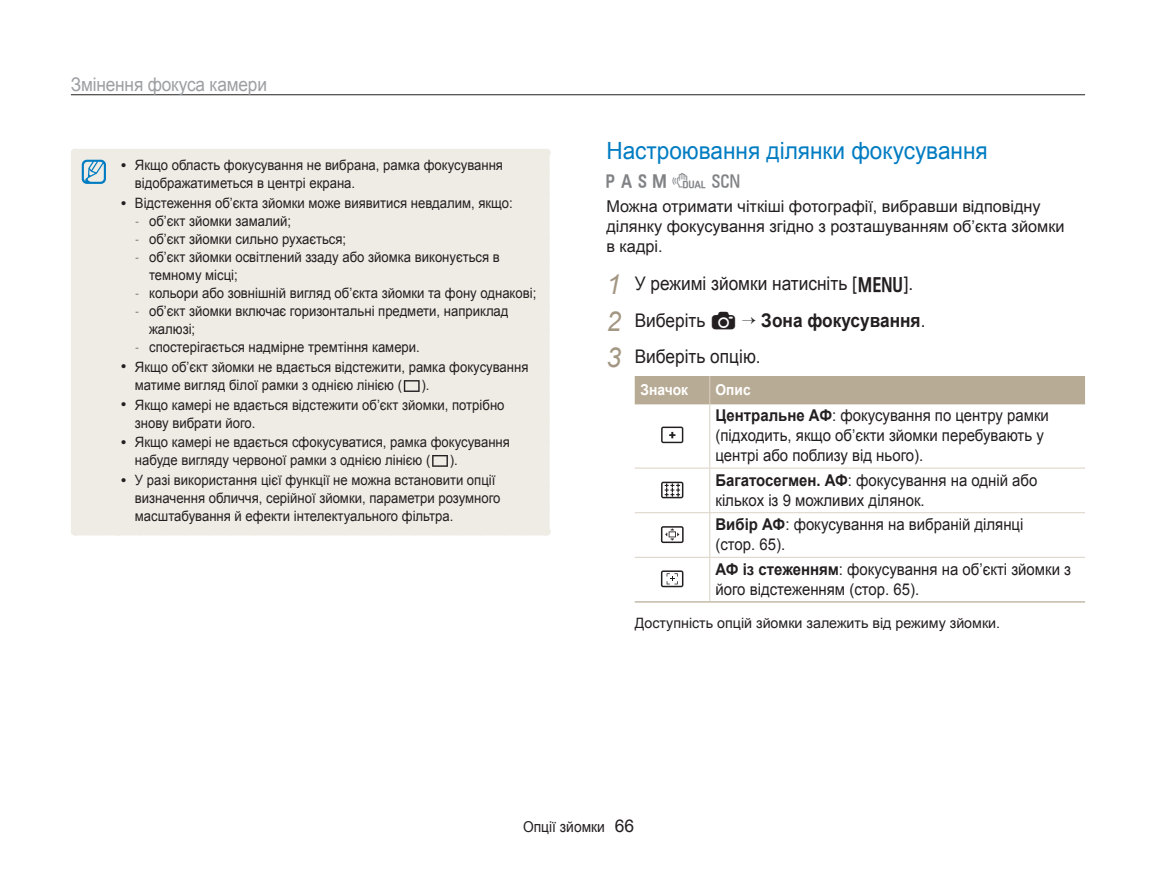
<style>
.page{position:relative;width:1156px;height:872px;background:#fff}
.page>*{position:absolute;margin:0;border:0;box-sizing:border-box;transform-origin:0 0}
.t1{font:23.75px "Arial";color:#007cc2;scale:.95 1}
.t2{font:18.75px/36.5px "Arial";color:#231f20;scale:.92 1}
.t3{font:18.75px "Arial";letter-spacing:-.01em;color:#9d9fa2;scale:.92 1}
.t4{font:700 18.75px "Arial";color:#231f20;scale:.92 1}
.t5{font:16.25px/20px "Arial";color:#231f20;scale:.92 1}
.t6{font:16.25px/20px "Arial";color:#231f20}
.t7{font:15px "Arial";color:#231f20;scale:.92 1}
.t8{font:700 15px "Arial";color:#fff;scale:.92 1}
.t9{font:15px "WB750";letter-spacing:.25em;color:#808285}
.t10{font:14.25px/18px "Arial";color:#231f20;scale:.92 1}
.t11{font:14.25px "Arial";color:#231f20}
.s1{font-size:16.25px}
.s2{font-family:"Helvetica Neue";font-weight:100}
.s3{font-style:italic;font-size:27.5px;color:#a39783}
.s4{font-family:"WB750"}
.s5{font-weight:400}
.s6{font-weight:700}
.s7{font-size:17.5px}
</style>
<div class="page">
<hr style="left:71px;top:94px;width:1013px;height:1px;background:#231f20">
<div style="left:78px;top:156px;width:464px;height:372px;background:#efece6"></div>
<div style="left:75px;top:149px;width:42px;height:7px;background:#efece6"></div>
<div style="left:71px;top:153px;width:7px;height:379px;background:#efece6"></div>
<div style="left:117px;top:149px;width:428px;height:7px;background:#efece6"></div>
<div style="left:542px;top:153px;width:7px;height:379px;background:#efece6"></div>
<div style="left:75px;top:528px;width:42px;height:7px;background:#efece6"></div>
<div style="left:117px;top:528px;width:428px;height:7px;background:#efece6"></div>
<div style="left:71px;top:149px;width:36px;height:360px;background:#efece6"></div>
<svg style="left:404px;top:380px;width:15px;height:12px"></svg>
<svg style="left:432px;top:455px;width:16px;height:12px"></svg>
<div style="left:634px;top:376px;width:450px;height:28px;background:#b8ab95"></div>
<hr style="left:709px;top:404px;width:1px;height:64px;background:#d9d2c5">
<hr style="left:634px;top:468px;width:75px;height:1px;background:#d9d2c5">
<hr style="left:709px;top:468px;width:375px;height:1px;background:#d9d2c5">
<hr style="left:709px;top:468px;width:1px;height:44px;background:#d9d2c5">
<hr style="left:634px;top:512px;width:75px;height:1px;background:#d9d2c5">
<hr style="left:709px;top:512px;width:375px;height:1px;background:#d9d2c5">
<hr style="left:709px;top:513px;width:1px;height:44px;background:#d9d2c5">
<hr style="left:634px;top:557px;width:75px;height:1px;background:#d9d2c5">
<hr style="left:709px;top:557px;width:375px;height:1px;background:#d9d2c5">
<hr style="left:709px;top:557px;width:1px;height:44px;background:#d9d2c5">
<hr style="left:634px;top:601px;width:75px;height:1px;background:#b8ab95">
<hr style="left:709px;top:601px;width:375px;height:1px;background:#b8ab95">
<svg style="left:661px;top:426px;width:22px;height:17px"></svg>
<svg style="left:661px;top:481px;width:22px;height:17px"></svg>
<svg style="left:660px;top:526px;width:23px;height:17px"></svg>
<svg style="left:660px;top:570px;width:23px;height:17px"></svg>
<h2 class="t3" style="left:71px;top:72px;width:214px">Змінення фокуса камери</h2>
<p class="t10" style="left:135px;top:156px;width:401px;text-indent:-14px"><span class="s1">•</span> Якщо область фокусування не вибрана, рамка фокусування відображатиметься в центрі екрана.</p>
<p class="t10" style="left:121px;top:194px;width:427px"><span class="s1">•</span> Відстеження об’єкта зйомки може виявитися невдалим, якщо:</p>
<p class="t10" style="left:135px;top:212px;width:171px"><span class="s2">-</span> об’єкт зйомки замалий;</p>
<p class="t10" style="left:135px;top:230px;width:231px"><span class="s2">-</span> об’єкт зйомки сильно рухається;</p>
<p class="t10" style="left:149px;top:248px;width:382px;text-indent:-14px"><span class="s2">-</span> об’єкт зйомки освітлений ззаду або зйомка виконується в темному місці;</p>
<p class="t10" style="left:135px;top:284px;width:438px"><span class="s2">-</span> кольори або зовнішній вигляд об’єкта зйомки та фону однакові;</p>
<p class="t10" style="left:149px;top:302px;width:392px;text-indent:-14px"><span class="s2">-</span> об’єкт зйомки включає горизонтальні предмети, наприклад жалюзі;</p>
<p class="t10" style="left:135px;top:338px;width:311px"><span class="s2">-</span> спостерігається надмірне тремтіння камери.</p>
<p class="t10" style="left:135px;top:358px;width:429px;text-indent:-14px"><span class="s1">•</span> Якщо об’єкт зйомки не вдається відстежити, рамка фокусування матиме вигляд білої рамки з однією лінією (</p>
<p class="t10" style="left:421px;top:376px;width:10px">).</p>
<p class="t10" style="left:135px;top:395px;width:403px;text-indent:-14px"><span class="s1">•</span> Якщо камері не вдається відстежити об’єкт зйомки, потрібно знову вибрати його.</p>
<p class="t10" style="left:135px;top:433px;width:409px;text-indent:-14px"><span class="s1">•</span> Якщо камері не вдається сфокусуватися, рамка фокусування набуде вигляду червоної рамки з однією лінією (</p>
<p class="t10" style="left:450px;top:451px;width:10px">).</p>
<p class="t10" style="left:135px;top:471px;width:399px;text-indent:-14px"><span class="s1">•</span> У разі використання цієї функції не можна встановити опції визначення обличчя, серійної зйомки, параметри розумного масштабування й ефекти інтелектуального фільтра.</p>
<h1 class="t1" style="left:606px;top:135px;width:403px">Настроювання ділянки фокусування</h1>
<p class="t6" style="left:606px;top:197px;width:459px">Можна отримати чіткіші фотографії, вибравши відповідну ділянку фокусування згідно з розташуванням об’єкта зйомки в кадрі.</p>
<h2 class="t2" style="left:606px;top:265px;width:335px"><span class="s3">1</span> У режимі зйомки натисніть [<span class="s4">M</span>].<br><span class="s3">2</span> Виберіть <span class="s4">A</span></h2>
<p class="t9" style="left:605px;top:172px;width:137px">PAHMDS</p>
<h2 class="t4" style="left:761px;top:310px;width:180px">Зона фокусування<span class="s5">.</span></h2>
<h2 class="t2" style="left:606px;top:338px;width:169px"><span class="s3">3</span> Виберіть опцію.</h2>
<p class="t8" style="left:640px;top:381px;width:53px">Значок</p>
<p class="t8" style="left:715px;top:381px;width:40px">Опис</p>
<p class="t5" style="left:715px;top:405px;width:364px"><span class="s6">Центральне АФ</span>: фокусування по центру рамки (підходить, якщо об’єкти зйомки перебувають у центрі або поблизу від нього).</p>
<p class="t5" style="left:715px;top:470px;width:351px"><span class="s6">Багатосегмен. АФ</span>: фокусування на одній або кількох із 9 можливих ділянок.</p>
<p class="t5" style="left:715px;top:514px;width:336px"><span class="s6">Вибір АФ</span>: фокусування на вибраній ділянці (стор. 65).</p>
<p class="t5" style="left:715px;top:559px;width:388px"><span class="s6">АФ із стеженням</span>: фокусування на об’єкті зйомки з його відстеженням (стор. 65).</p>
<p class="t11" style="left:634px;top:613px;width:367px">Доступність опцій зйомки залежить від режиму зйомки.</p>
<p class="t7" style="left:523px;top:816px;width:122px">Опції зйомки <span class="s7">66</span></p>
</div>
